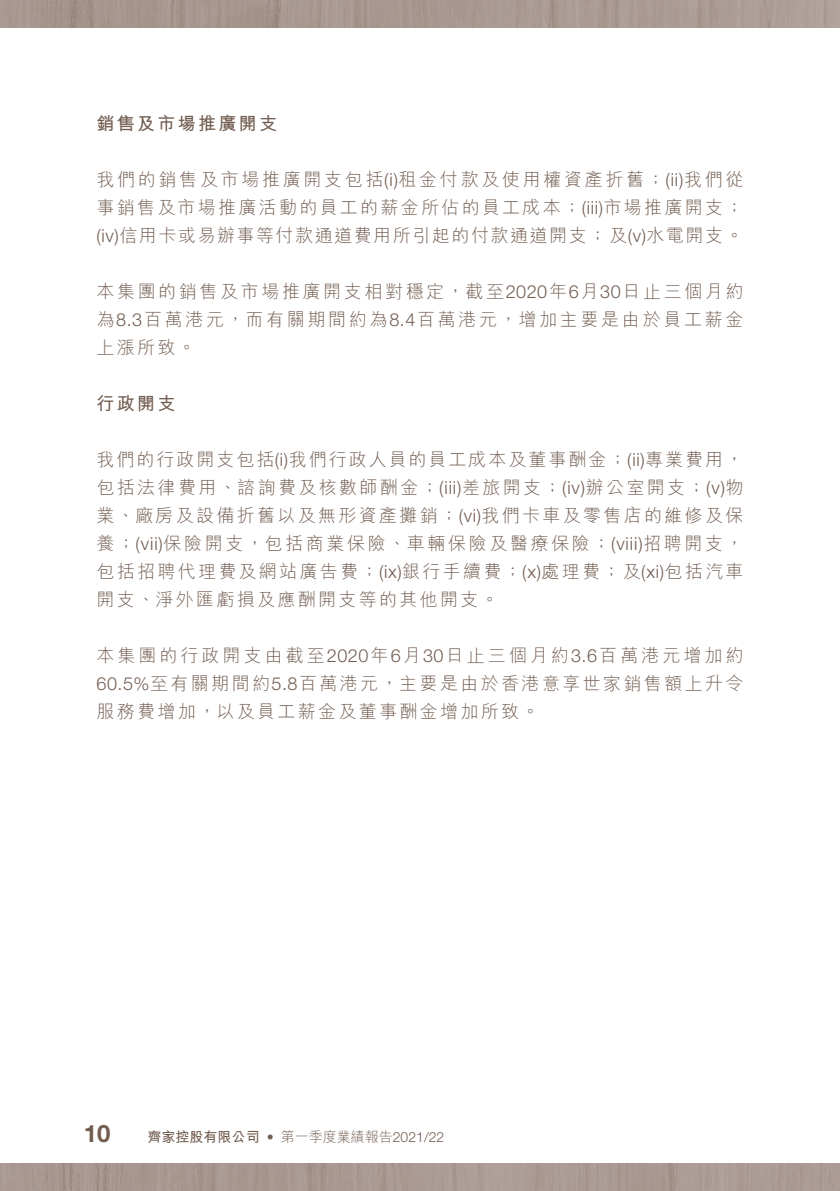
<style>
.page{position:relative;width:840px;height:1191px;background:#fff}
.page>*{position:absolute;margin:0;border:0;box-sizing:border-box;transform-origin:0 0}
.t1{font:700 24px "Helvetica Neue LT Std";color:#725d51}
._00_txt{font:300 18px/28px "M Hei HK";letter-spacing:.13em;color:#725d51;text-align:justify}
._02_H2{font:700 18px "M Hei HK";letter-spacing:.13em;color:#725d51}
.t2{font:700 14px "M Hei HK";color:#725d51}
.s1{font-family:"Helvetica Neue LT Std"}
.s2{font-family:"Helvetica Neue LT Std";font-weight:300}
.s3{font-weight:300}
</style>
<div class="page">
<img style="left:0;top:0;width:840px;height:1191px">
<div style="left:0;top:28px;width:839px;height:1134px;background:#fff"></div>
<p class="_02_H2" style="left:96px;top:110px;width:182px">銷售及市場推廣開支</p>
<p class="_00_txt" style="left:96px;top:165px;width:648px">我們的銷售及市場推廣開支包括<span class="s1">(i)</span>租金付款及使用權資產折舊；<span class="s1">(ii)</span>我們從事銷售及市場推廣活動的員工的薪金所佔的員工成本；<span class="s1">(iii)</span>市場推廣開支；<span class="s1">(iv)</span>信用卡或易辦事等付款通道費用所引起的付款通道開支；及<span class="s1">(v)</span>水電開支。</p>
<p class="_00_txt" style="left:96px;top:277px;width:648px">本集團的銷售及市場推廣開支相對穩定，截至<span class="s1">2020</span>年<span class="s1">6</span>月<span class="s1">30</span>日止三個月約為<span class="s1">8.3</span>百萬港元，而有關期間約為<span class="s1">8.4</span>百萬港元，增加主要是由於員工薪金上漲所致。</p>
<p class="_02_H2" style="left:96px;top:390px;width:80px">行政開支</p>
<p class="_00_txt" style="left:96px;top:445px;width:648px">我們的行政開支包括<span class="s1">(i)</span>我們行政人員的員工成本及董事酬金；<span class="s1">(ii)</span>專業費用，包括法律費用、諮詢費及核數師酬金；<span class="s1">(iii)</span>差旅開支；<span class="s1">(iv)</span>辦公室開支；<span class="s1">(v)</span>物業、廠房及設備折舊以及無形資產攤銷；<span class="s1">(vi)</span>我們卡車及零售店的維修及保養；<span class="s1">(vii)</span>保險開支，包括商業保險、車輛保險及醫療保險；<span class="s1">(viii)</span>招聘開支，包括招聘代理費及網站廣告費；<span class="s1">(ix)</span>銀行手續費；<span class="s1">(x)</span>處理費；及<span class="s1">(xi)</span>包括汽車開支、淨外匯虧損及應酬開支等的其他開支。</p>
<p class="_00_txt" style="left:96px;top:641px;width:648px">本集團的行政開支由截至<span class="s1">2020</span>年<span class="s1">6</span>月<span class="s1">30</span>日止三個月約<span class="s1">3.6</span>百萬港元增加約<span class="s1">60.5%</span>至有關期間約<span class="s1">5.8</span>百萬港元，主要是由於香港意享世家銷售額上升令服務費增加，以及員工薪金及董事酬金增加所致。</p>
<h1 class="t1" style="left:84px;top:1118px;width:28px">10</h1>
<p class="t2" style="left:147px;top:1127px;width:298px">齊家控股有限公司 <span class="s2">•</span> <span class="s3">第一季度業績報告</span><span class="s2">2021/22</span></p>
</div>
